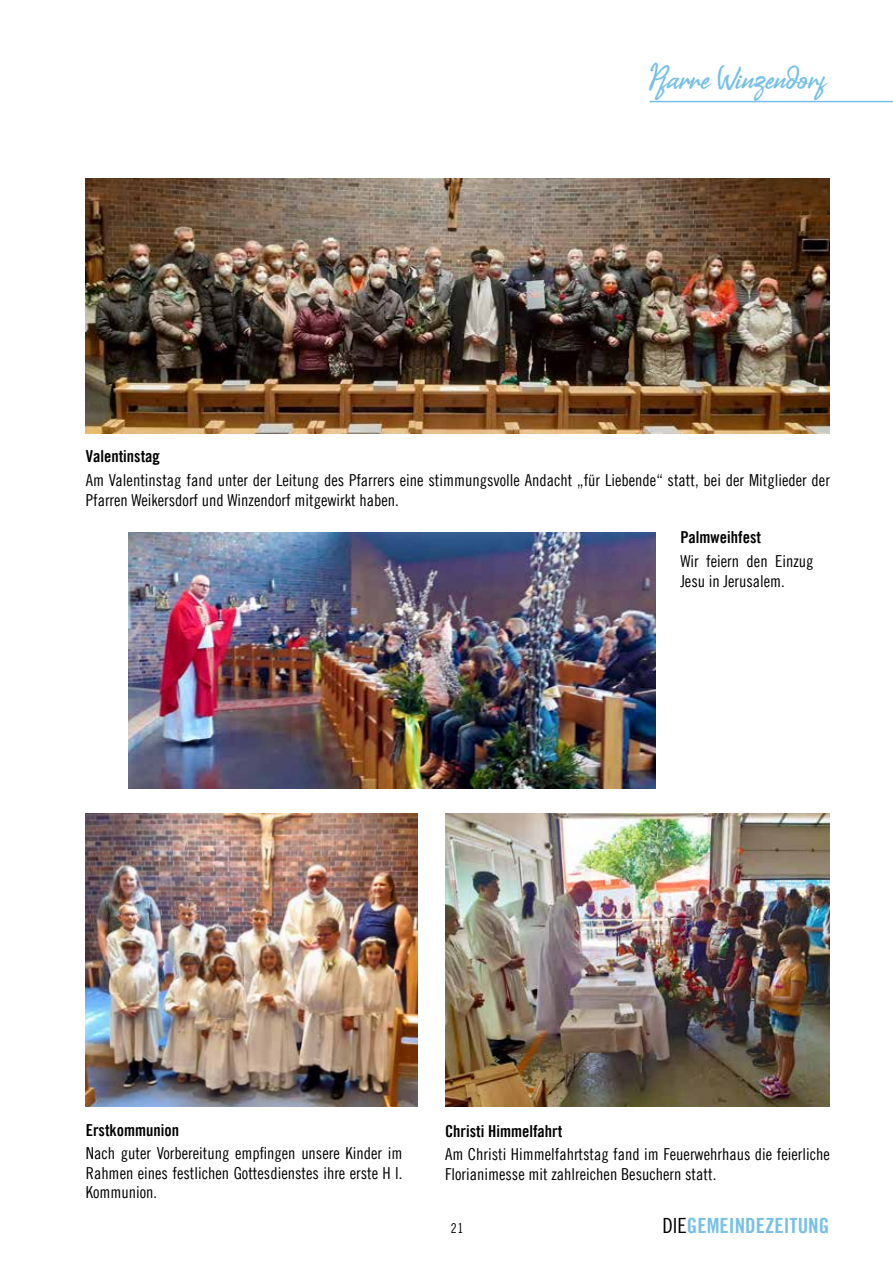
<style>
.page{position:relative;width:893px;height:1263px;background:#fff}
.page>*{position:absolute;margin:0;border:0;box-sizing:border-box;transform-origin:0 0}
.t1{font:21px "Trade Gothic LT Bold Cond Twenty";color:#76c0e7}
.t2{font:16.5px/19.5px "Trade Gothic LT Cond Eighteen";color:#000}
.t3{font:16.5px "Trade Gothic LT Bold Cond Twenty";color:#000}
.t4{font:15px "Bill Smith";color:#76c0e7}
.t5{font:13.5px "Trade Gothic LT Cond Eighteen";color:#000}
.s1{font-family:"Trade Gothic LT Cond Eighteen";color:#000}
</style>
<div class="page">
<hr style="left:649px;top:101px;width:244px;height:1px;background:#76c0e7">
<img style="left:86px;top:813px;width:332px;height:293px">
<img style="left:445px;top:813px;width:385px;height:293px">
<img style="left:86px;top:178px;width:744px;height:255px">
<img style="left:129px;top:532px;width:527px;height:256px">
<p class="t4" style="left:649px;top:74px;width:186px">Pfarre Winzendorf</p>
<p class="t3" style="left:86px;top:446px;width:76px">Valentinstag</p>
<p class="t2" style="left:86px;top:470px;width:746px">Am Valentinstag fand unter der Leitung des Pfarrers eine stimmungsvolle Andacht „für Liebende“ statt, bei der Mitglieder der<br>Pfarren Weikersdorf und Winzendorf mitgewirkt haben.</p>
<p class="t3" style="left:680px;top:528px;width:82px">Palmweihfest</p>
<p class="t2" style="left:680px;top:551px;width:135px">Wir feiern den Einzug<br>Jesu in Jerusalem.</p>
<p class="t3" style="left:86px;top:1120px;width:95px">Erstkommunion</p>
<p class="t2" style="left:86px;top:1143px;width:318px;text-align:justify">Nach guter Vorbereitung empfingen unsere Kinder im Rahmen eines festlichen Gottesdienstes ihre erste H l.<br>Kommunion.</p>
<p class="t3" style="left:445px;top:1120px;width:119px">Christi Himmelfahrt</p>
<p class="t2" style="left:445px;top:1144px;width:386px">Am Christi Himmelfahrtstag fand im Feuerwehrhaus die feierliche<br>Florianimesse mit zahlreichen Besuchern statt.</p>
<p class="t5" style="left:451px;top:1220px;width:14px">21</p>
<p class="t1" style="left:662px;top:1213px;width:168px"><span class="s1">DIE</span>GEMEINDEZEITUNG</p>
</div>
